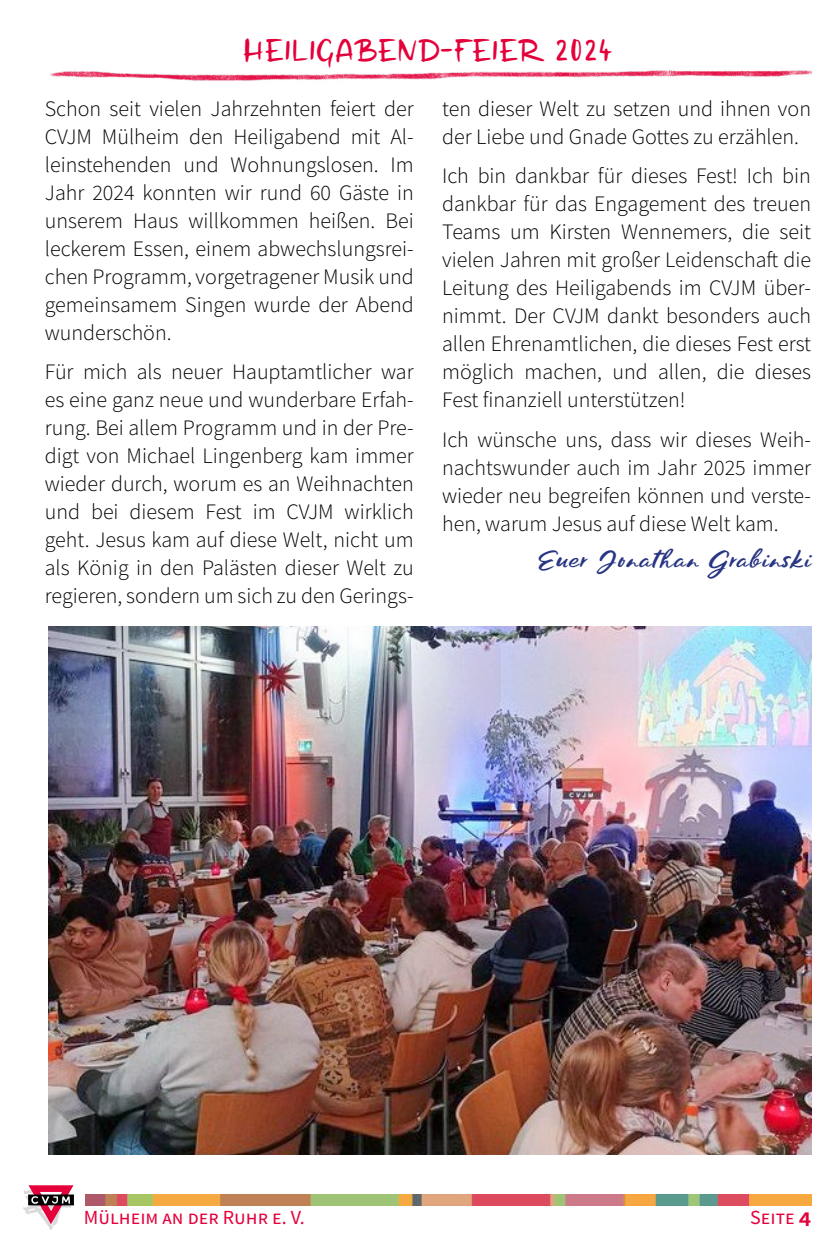
<style>
.page{position:relative;width:840px;height:1242px;background:#fff}
.page>*{position:absolute;margin:0;border:0;box-sizing:border-box;transform-origin:0 0}
.t1{font:24px "Los Banditos Sans";color:#e4003a}
.t2{font:300 22px/28px "Source Sans Pro";color:#000;text-align:justify}
.t3{font:20px "Source Sans Pro";color:#e4003a}
.t4{font:18px "Los Banditos Script";letter-spacing:.08em;color:#283583;scale:1.15 1}
.s1{font-weight:600;font-size:26px}
</style>
<div class="page">
<svg style="left:23px;top:1185px;width:50px;height:45px"></svg>
<img style="left:85px;top:1195px;width:726px;height:10px">
<img style="left:50px;top:70px;width:761px;height:11px">
<img style="left:48px;top:626px;width:763px;height:528px">
<p class="t1" style="left:242px;top:38px;width:371px">HEILIGABEND-FEIER 2024</p>
<p class="t2" style="left:45px;top:94px;width:370px">Schon seit vielen Jahrzehnten feiert der CVJM Mülheim den Heiligabend mit Al&shy;leinstehenden und Wohnungslosen. Im Jahr 2024 konnten wir rund 60 Gäste in unserem Haus willkommen heißen. Bei leckerem Essen, einem abwechslungsrei&shy;chen Programm, vorgetragener Musik und gemeinsamem Singen wurde der Abend wunderschön.</p>
<p class="t2" style="left:45px;top:358px;width:370px">Für mich als neuer Hauptamtlicher war es eine ganz neue und wunderbare Erfah&shy;rung. Bei allem Programm und in der Pre&shy;digt von Michael Lingenberg kam immer wieder durch, worum es an Weihnachten und bei diesem Fest im CVJM wirklich geht. Jesus kam auf diese Welt, nicht um als König in den Palästen dieser Welt zu regieren, sondern um sich zu den Gerings-</p>
<p class="t2" style="left:442px;top:95px;width:370px">ten dieser Welt zu setzen und ihnen von der Liebe und Gnade Gottes zu erzählen.</p>
<p class="t2" style="left:442px;top:162px;width:370px">Ich bin dankbar für dieses Fest! Ich bin dankbar für das Engagement des treuen Teams um Kirsten Wennemers, die seit vielen Jahren mit großer Leidenschaft die Leitung des Heiligabends im CVJM über&shy;nimmt. Der CVJM dankt besonders auch allen Ehrenamtlichen, die dieses Fest erst möglich machen, und allen, die dieses Fest finanziell unterstützen!</p>
<p class="t2" style="left:442px;top:425px;width:370px">Ich wünsche uns, dass wir dieses Weih&shy;nachtswunder auch im Jahr 2025 immer wieder neu begreifen können und verste&shy;hen, warum Jesus auf diese Welt kam.</p>
<p class="t4" style="left:538px;top:550px;width:238px">Euer Jonathan Grabinski</p>
<p class="t3" style="left:84px;top:1204px;width:222px">Mülheim an der Ruhr e. V.</p>
<p class="t3" style="left:749px;top:1205px;width:63px">Seite <span class="s1">4</span></p>
</div>
